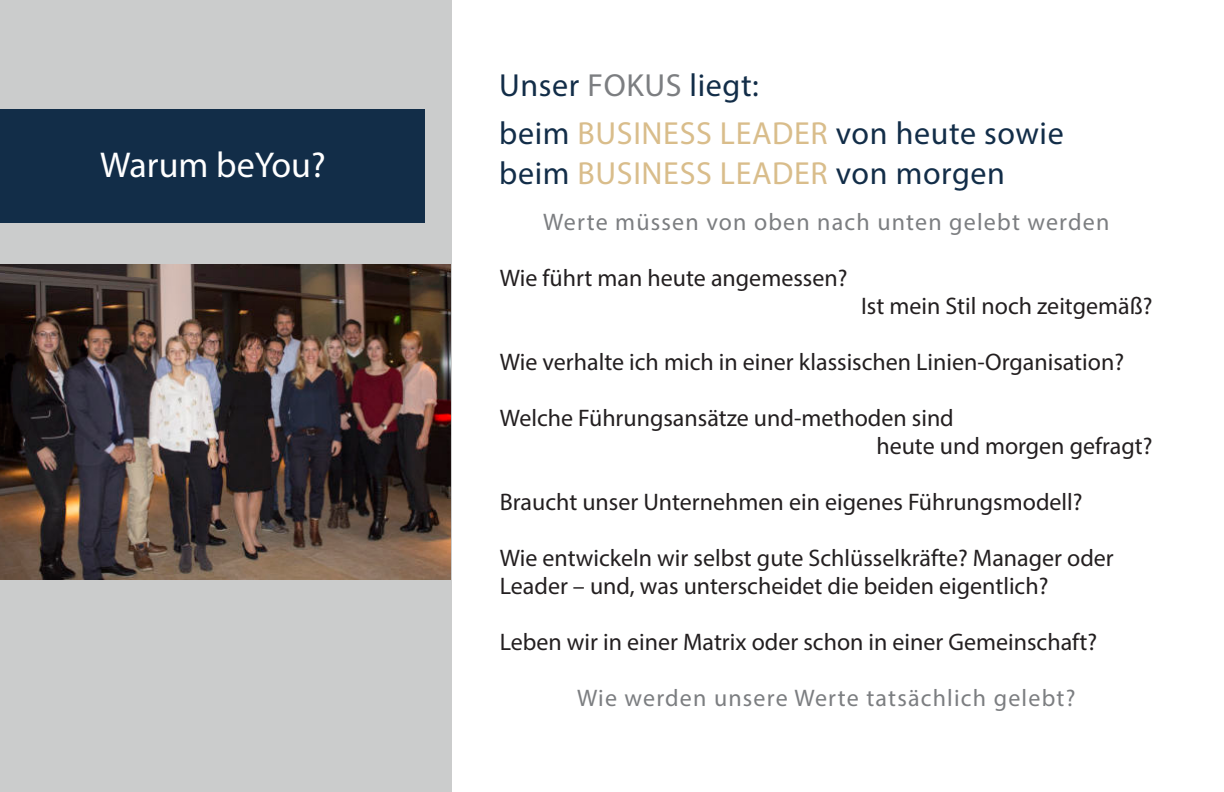
<style>
.page{position:relative;width:1224px;height:792px;background:#fff}
.page>*{position:absolute;margin:0;border:0;box-sizing:border-box;transform-origin:0 0}
.t1{font:36px "Myriad Pro";color:#fff}
.t2{font:32px/48px "Myriad Pro";letter-spacing:.02em;color:#122d48}
.t3{font:32px "Myriad Pro";letter-spacing:.02em;color:#d9bd8b}
.t4{font:24px/28px "Myriad Pro";color:#231f20}
.t5{font:24px "Myriad Pro";letter-spacing:.05em;color:#7c7e81}
.s1{color:#7c7e81}
.s2{color:#d9bd8b}
.s3{color:#122d48}
</style>
<div class="page">
<div style="left:0;top:0;width:452px;height:792px;background:#cbcccc"></div>
<div style="left:0;top:110px;width:425px;height:113px;background:#122d48"></div>
<img style="left:0;top:264px;width:450px;height:316px">
<h2 class="t2" style="left:499px;top:63px;width:566px">Unser <span class="s1">FOKUS</span> liegt:<br>beim <span class="s2">BUSINESS LEADER</span> von heute sowie</h2>
<h1 class="t1" style="left:100px;top:147px;width:227px">Warum beYou?</h1>
<h2 class="t3" style="left:499px;top:158px;width:507px"><span class="s3">beim</span> BUSINESS LEADER <span class="s3">von morgen</span></h2>
<p class="t5" style="left:543px;top:210px;width:568px">Werte müssen von oben nach unten gelebt werden</p>
<p class="t4" style="left:500px;top:265px;width:349px">Wie führt man heute angemessen?</p>
<p class="t4" style="left:861px;top:293px;width:293px">Ist mein Stil noch zeitgemäß?</p>
<p class="t4" style="left:500px;top:349px;width:626px">Wie verhalte ich mich in einer klassischen Linien-Organisation?</p>
<p class="t4" style="left:876px;top:405px;width:278px;text-indent:-377px">Welche Führungsansätze und-methoden sind<br>heute und morgen gefragt?</p>
<p class="t4" style="left:500px;top:489px;width:584px">Braucht unser Unternehmen ein eigenes Führungsmodell?</p>
<p class="t4" style="left:500px;top:545px;width:615px">Wie entwickeln wir selbst gute Schlüsselkräfte? Manager oder<br>Leader – und, was unterscheidet die beiden eigentlich?</p>
<p class="t4" style="left:500px;top:629px;width:599px">Leben wir in einer Matrix oder schon in einer Gemeinschaft?</p>
<p class="t5" style="left:577px;top:686px;width:500px">Wie werden unsere Werte tatsächlich gelebt?</p>
</div>
